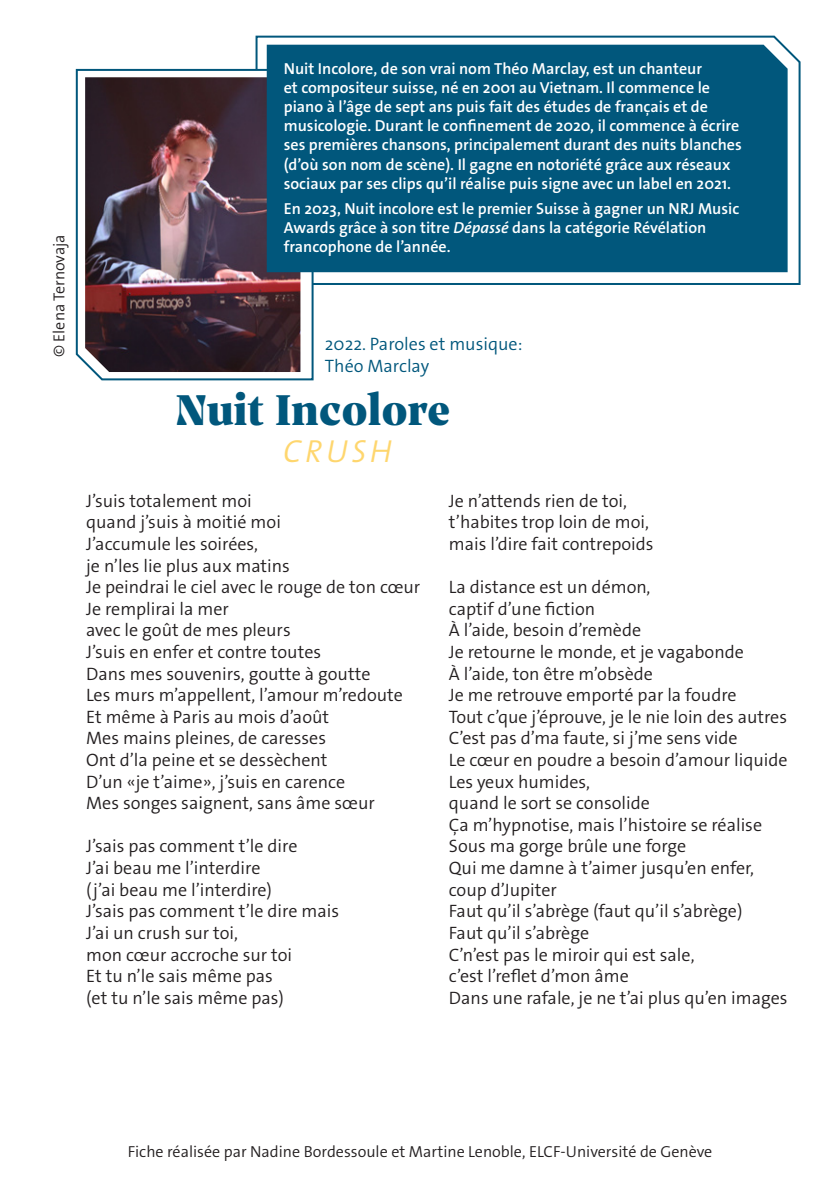
<style>
.page{position:relative;width:840px;height:1191px;background:#fff}
.page>*{position:absolute;margin:0;border:0;box-sizing:border-box;transform-origin:0 0}
.Nom_Groupe{font:900 46px "Prospectus Std";color:#01577c}
.t1{font:italic 300 32px "The Sans Os F";letter-spacing:.12em;color:#fed66e}
.t2{font:300 18px/21.6px "The Sans Os F";color:#231f20}
.t3{font:300 18px/21.6px "The Sans Os F";color:#01577c}
.t4{font:600 16px/19.2px "The Sans Os F";color:#fff}
.t5{font:300 16px "The Sans Os F";color:#231f20}
.s1{font-style:italic}
</style>
<div class="page">
<svg style="left:255px;top:35px;width:546px;height:250px"></svg>
<svg style="left:75px;top:68px;width:239px;height:313px"></svg>
<img style="left:85px;top:77px;width:215px;height:295px">
<div style="left:266px;top:45px;width:521px;height:227px;background:#01577c"></div>
<p class="t5" style="left:49px;top:357px;width:124px;rotate:-90deg">© Elena Ternovaja</p>
<p class="t4" style="left:283px;top:59px;width:459px">Nuit Incolore, de son vrai nom Théo Marclay, est un chanteur<br>et compositeur suisse, né en 2001 au Vietnam. Il commence le piano à l’âge de sept ans puis fait des études de français et de musicologie. Durant le confinement de 2020, il commence à écrire ses premières chansons, principalement durant des nuits blanches (d’où son nom de scène). Il gagne en notoriété grâce aux réseaux sociaux par ses clips qu’il réalise puis signe avec un label en 2021.</p>
<p class="t4" style="left:283px;top:199px;width:456px">En 2023, Nuit incolore est le premier Suisse à gagner un NRJ Music<br>Awards grâce à son titre <span class="s1">Dépassé</span> dans la catégorie Révélation francophone de l’année.</p>
<p class="t3" style="left:325px;top:334px;width:199px">2022. Paroles et musique:<br>Théo Marclay</p>
<p class="Nom_Groupe" style="left:176px;top:374px;width:276px">Nuit Incolore</p>
<p class="t1" style="left:283px;top:431px;width:110px">CRUSH</p>
<p class="t2" style="left:86px;top:490px;width:196px">J’suis totalement moi quand j’suis à moitié moi</p>
<p class="t2" style="left:86px;top:533px;width:205px">J’accumule les soirées,<br>je n’les lie plus aux matins</p>
<p class="t2" style="left:86px;top:576px;width:335px">Je peindrai le ciel avec le rouge de ton cœur</p>
<p class="t2" style="left:86px;top:598px;width:206px">Je remplirai la mer<br>avec le goût de mes pleurs</p>
<p class="t2" style="left:86px;top:641px;width:236px">J’suis en enfer et contre toutes</p>
<p class="t2" style="left:86px;top:663px;width:285px">Dans mes souvenirs, goutte à goutte</p>
<p class="t2" style="left:86px;top:684px;width:318px">Les murs m’appellent, l’amour m’redoute</p>
<p class="t2" style="left:86px;top:706px;width:244px">Et même à Paris au mois d’août</p>
<p class="t2" style="left:86px;top:727px;width:241px">Mes mains pleines, de caresses</p>
<p class="t2" style="left:86px;top:749px;width:242px">Ont d’la peine et se dessèchent</p>
<p class="t2" style="left:86px;top:771px;width:260px">D’un «je t’aime», j’suis en carence</p>
<p class="t2" style="left:86px;top:792px;width:290px">Mes songes saignent, sans âme sœur</p>
<p class="t2" style="left:86px;top:835px;width:213px">J’sais pas comment t’le dire</p>
<p class="t2" style="left:86px;top:857px;width:187px">J’ai beau me l’interdire (j’ai beau me l’interdire)</p>
<p class="t2" style="left:86px;top:900px;width:254px">J’sais pas comment t’le dire mais</p>
<p class="t2" style="left:86px;top:922px;width:207px">J’ai un crush sur toi,<br>mon cœur accroche sur toi</p>
<p class="t2" style="left:86px;top:965px;width:199px">Et tu n’le sais même pas (et tu n’le sais même pas)</p>
<p class="t2" style="left:448px;top:490px;width:206px">Je n’attends rien de toi, t’habites trop loin de moi, mais l’dire fait contrepoids</p>
<p class="t2" style="left:448px;top:576px;width:203px">La distance est un démon, captif d’une fiction</p>
<p class="t2" style="left:448px;top:619px;width:194px">À l’aide, besoin d’remède</p>
<p class="t2" style="left:448px;top:641px;width:296px">Je retourne le monde, et je vagabonde</p>
<p class="t2" style="left:448px;top:663px;width:205px">À l’aide, ton être m’obsède</p>
<p class="t2" style="left:448px;top:684px;width:289px">Je me retrouve emporté par la foudre</p>
<p class="t2" style="left:448px;top:706px;width:339px">Tout c’que j’éprouve, je le nie loin des autres</p>
<p class="t2" style="left:448px;top:727px;width:290px">C’est pas d’ma faute, si j’me sens vide</p>
<p class="t2" style="left:448px;top:749px;width:340px">Le cœur en poudre a besoin d’amour liquide</p>
<p class="t2" style="left:448px;top:771px;width:202px">Les yeux humides,<br>quand le sort se consolide</p>
<p class="t2" style="left:448px;top:814px;width:314px">Ça m’hypnotise, mais l’histoire se réalise</p>
<p class="t2" style="left:448px;top:835px;width:239px">Sous ma gorge brûle une forge</p>
<p class="t2" style="left:448px;top:857px;width:306px">Qui me damne à t’aimer jusqu’en enfer, coup d’Jupiter</p>
<p class="t2" style="left:448px;top:900px;width:295px">Faut qu’il s’abrège (faut qu’il s’abrège)</p>
<p class="t2" style="left:448px;top:922px;width:142px">Faut qu’il s’abrège</p>
<p class="t2" style="left:448px;top:943px;width:247px">C’n’est pas le miroir qui est sale, c’est l’reflet d’mon âme</p>
<p class="t2" style="left:448px;top:987px;width:340px">Dans une rafale, je ne t’ai plus qu’en images</p>
<p class="t5" style="left:128px;top:1141px;width:585px">Fiche réalisée par Nadine Bordessoule et Martine Lenoble, ELCF-Université de Genève</p>
</div>
